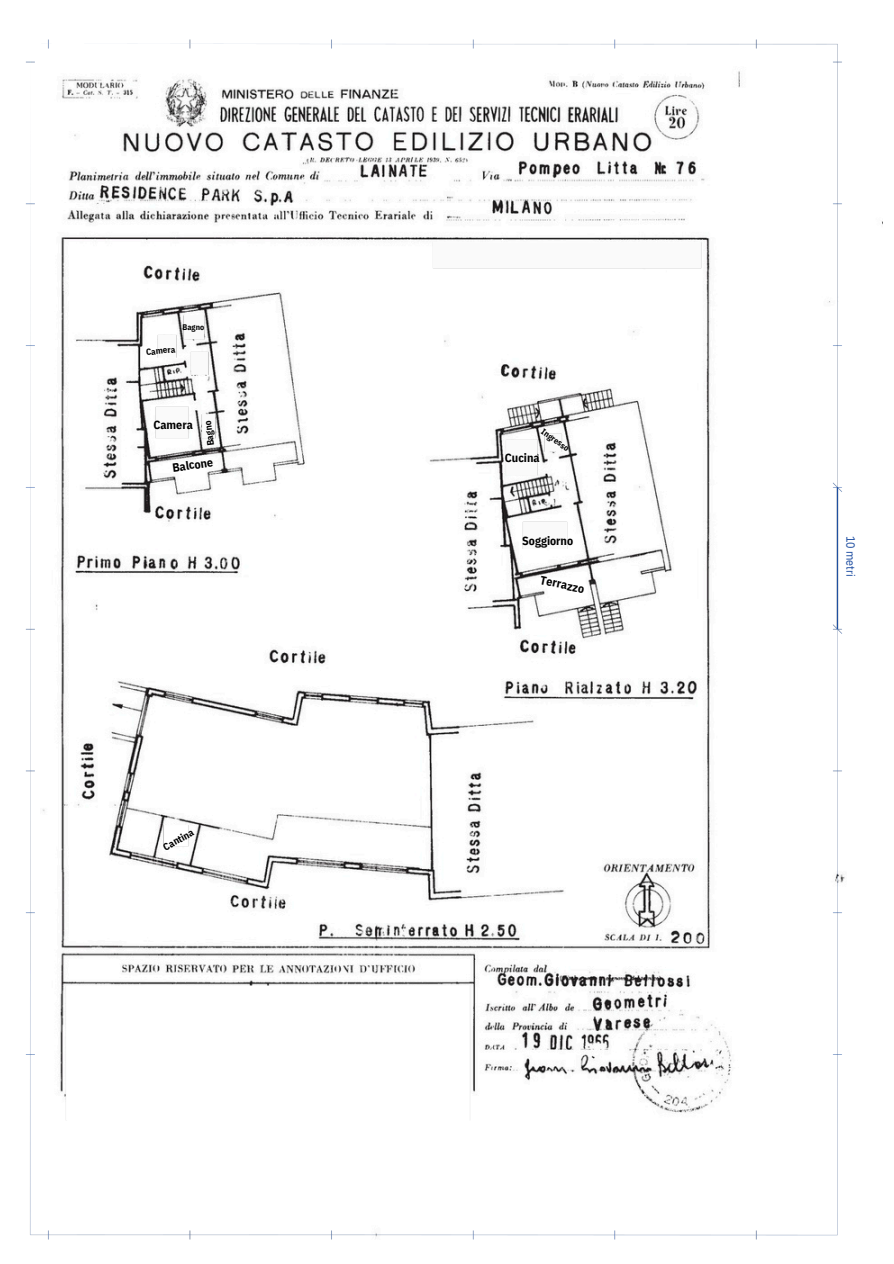
<style>
.page{position:relative;width:894px;height:1264px;background:#fff}
.page>*{position:absolute;margin:0;border:0;box-sizing:border-box;transform-origin:0 0}
.t1{font:700 12px "IBM Plex Sans Cond";color:#000}
.t2{font:12px "IBM Plex Sans Cond";color:#2251a3}
.t3{font:700 10.05px "IBM Plex Sans Cond";color:#000}
.t4{font:700 9.45px "IBM Plex Sans Cond";color:#000}
.t5{font:700 8.85px "IBM Plex Sans Cond";color:#000}
.t6{font:700 8.4px "IBM Plex Sans Cond";color:#000}
.t7{font:700 8.1px "IBM Plex Sans Cond";color:#000}
</style>
<div class="page">
<img style="left:25px;top:39px;width:820px;height:1201px">
<h1 class="t7" style="left:182px;top:322px;width:23px">Bagno</h1>
<h3 class="t5" style="left:145px;top:346px;width:31px;rotate:-6deg">Camera</h3>
<h1 class="t1" style="left:153px;top:417px;width:41px">Camera</h1>
<h1 class="t4" style="left:204px;top:446px;width:27px;rotate:-97deg">Bagno</h1>
<p class="t1" style="left:171px;top:459px;width:42px;rotate:-8deg">Balcone</p>
<p class="t3" style="left:161px;top:841px;width:35px;rotate:-29deg">Cantina</p>
<h3 class="t6" style="left:545px;top:426px;width:33px;rotate:35deg">Ingresso</h3>
<p class="t1" style="left:504px;top:450px;width:36px">Cucina</p>
<h1 class="t1" style="left:522px;top:533px;width:52px">Soggiorno</h1>
<h1 class="t1" style="left:542px;top:572px;width:46px;rotate:12deg">Terrazzo</h1>
<p class="t2" style="left:858px;top:535px;width:43px;rotate:90deg">10 metri</p>
</div>
